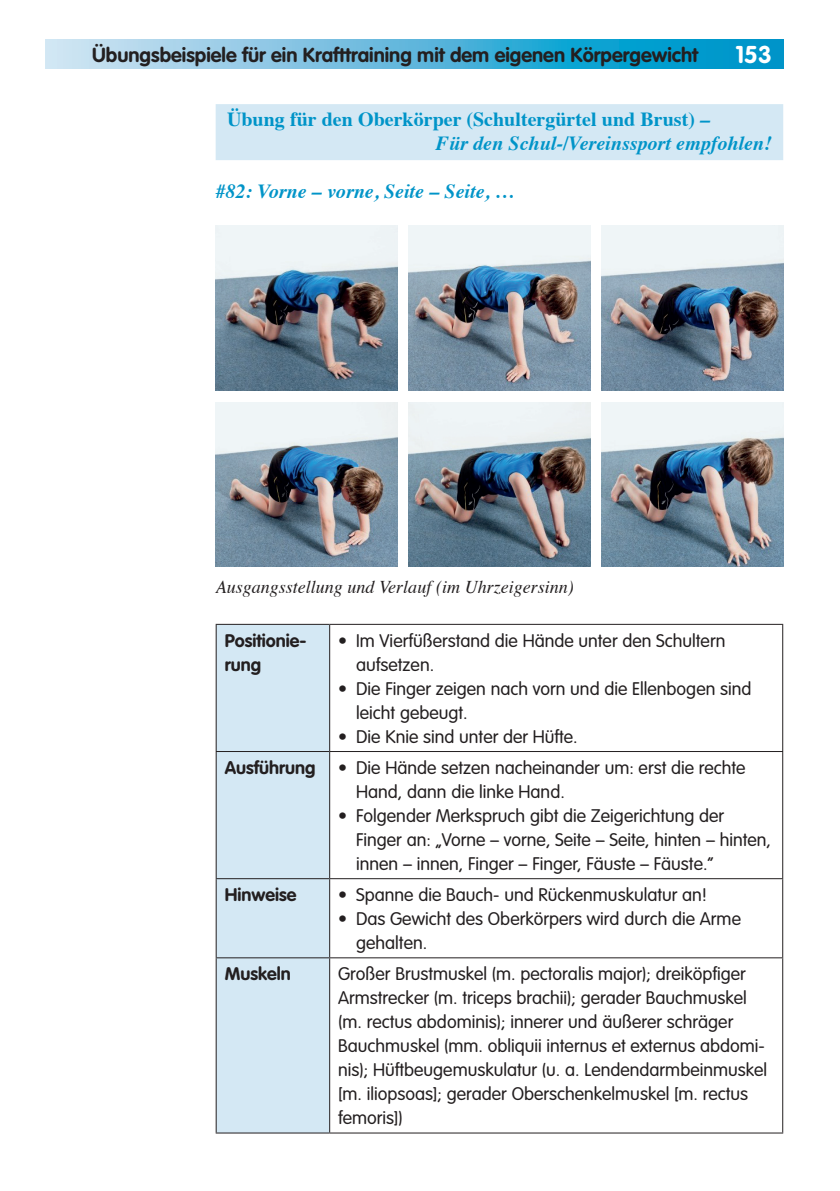
<style>
.page{position:relative;width:840px;height:1191px;background:#fff}
.page>*{position:absolute;margin:0;border:0;box-sizing:border-box;transform-origin:0 0}
.t1{font:700 24px "VAG Rounded";color:#fff}
.t2{font:700 20px/24px "Times";color:#0094c8}
.t3{font:700 20px "VAG Rounded";color:#231f20}
.t4{font:italic 700 20px "Times";color:#0094c8}
.t5{font:300 18px/24px "VAG Rounded";color:#231f20}
.t6{font:italic 18px "Times";color:#231f20}
.t7{font:700 18px/24px "VAG Rounded";color:#231f20}
.s1{font-style:italic}
</style>
<div class="page">
<svg style="left:45px;top:40px;width:737px;height:28px;background:#59b8dc"></svg>
<div style="left:215px;top:104px;width:567px;height:56px;background:#d4e8f4"></div>
<img style="left:215px;top:225px;width:182px;height:165px">
<img style="left:408px;top:225px;width:182px;height:165px">
<img style="left:601px;top:225px;width:181px;height:165px">
<img style="left:215px;top:402px;width:182px;height:164px">
<img style="left:408px;top:402px;width:182px;height:164px">
<img style="left:601px;top:402px;width:181px;height:164px">
<div style="left:216px;top:625px;width:113px;height:507px;background:#d4e8f4"></div>
<hr style="left:215px;top:751px;width:114px;height:1px;background:#231f20">
<hr style="left:329px;top:751px;width:453px;height:1px;background:#231f20">
<hr style="left:215px;top:878px;width:114px;height:1px;background:#231f20">
<hr style="left:329px;top:878px;width:453px;height:1px;background:#231f20">
<hr style="left:215px;top:957px;width:114px;height:1px;background:#231f20">
<hr style="left:329px;top:957px;width:453px;height:1px;background:#231f20">
<hr style="left:329px;top:1132px;width:453px;height:1px;background:#231f20">
<hr style="left:329px;top:624px;width:453px;height:1px;background:#231f20">
<hr style="left:781px;top:625px;width:1px;height:126px;background:#231f20">
<hr style="left:781px;top:752px;width:1px;height:126px;background:#231f20">
<hr style="left:781px;top:879px;width:1px;height:78px;background:#231f20">
<hr style="left:781px;top:958px;width:1px;height:174px;background:#231f20">
<hr style="left:215px;top:624px;width:114px;height:1px;background:#231f20">
<hr style="left:215px;top:625px;width:1px;height:126px;background:#231f20">
<hr style="left:329px;top:625px;width:1px;height:126px;background:#231f20">
<hr style="left:215px;top:752px;width:1px;height:126px;background:#231f20">
<hr style="left:329px;top:752px;width:1px;height:126px;background:#231f20">
<hr style="left:215px;top:879px;width:1px;height:78px;background:#231f20">
<hr style="left:329px;top:879px;width:1px;height:78px;background:#231f20">
<hr style="left:215px;top:958px;width:1px;height:174px;background:#231f20">
<hr style="left:329px;top:958px;width:1px;height:174px;background:#231f20">
<hr style="left:215px;top:1132px;width:114px;height:1px;background:#231f20">
<p class="t3" style="left:92px;top:43px;width:607px">Übungsbeispiele für ein Krafttraining mit dem eigenen Körpergewicht</p>
<p class="t1" style="left:735px;top:40px;width:38px">153</p>
<p class="t2" style="left:435px;top:105px;width:337px;text-indent:-208px">Übung für den Oberkörper (Schultergürtel und Brust) <span class="s1">–<br>Für den Schul-/Vereinssport empfohlen!</span></p>
<p class="t4" style="left:215px;top:172px;width:300px">#82: Vorne – vorne, Seite – Seite, …</p>
<p class="t6" style="left:215px;top:571px;width:359px">Ausgangsstellung und Verlauf (im Uhrzeigersinn)</p>
<p class="t7" style="left:224px;top:628px;width:83px">Positionie&shy;rung</p>
<p class="t5" style="left:356px;top:628px;width:370px;text-indent:-18px">• Im Vierfüßerstand die Hände unter den Schultern aufsetzen.</p>
<p class="t5" style="left:356px;top:676px;width:396px;text-indent:-18px">• Die Finger zeigen nach vorn und die Ellenbogen sind leicht gebeugt.</p>
<p class="t5" style="left:338px;top:724px;width:241px">• Die Knie sind unter der Hüfte.</p>
<p class="t7" style="left:224px;top:755px;width:92px">Ausführung</p>
<p class="t5" style="left:356px;top:755px;width:391px;text-indent:-18px">• Die Hände setzen nacheinander um: erst die rechte<br>Hand, dann die linke Hand.</p>
<p class="t5" style="left:356px;top:803px;width:416px;text-indent:-18px">• Folgender Merkspruch gibt die Zeigerichtung der<br>Finger an: „Vorne – vorne, Seite – Seite, hinten – hinten, innen – innen, Finger – Finger, Fäuste – Fäuste.“</p>
<p class="t7" style="left:224px;top:882px;width:73px">Hinweise</p>
<p class="t5" style="left:338px;top:883px;width:370px">• Spanne die Bauch- und Rückenmuskulatur an!</p>
<p class="t5" style="left:356px;top:907px;width:386px;text-indent:-18px">• Das Gewicht des Oberkörpers wird durch die Arme gehalten.</p>
<p class="t7" style="left:224px;top:962px;width:68px">Muskeln</p>
<p class="t5" style="left:338px;top:962px;width:430px">Großer Brustmuskel (m. pectoralis major); dreiköpfiger Armstrecker (m. triceps brachii); gerader Bauchmuskel (m. rectus abdominis); innerer und äußerer schräger Bauchmuskel (mm. obliquii internus et externus abdomi&shy;nis); Hüftbeugemuskulatur (u. a. Lendendarmbeinmuskel [m. iliopsoas]; gerader Oberschenkelmuskel [m. rectus femoris])</p>
</div>
